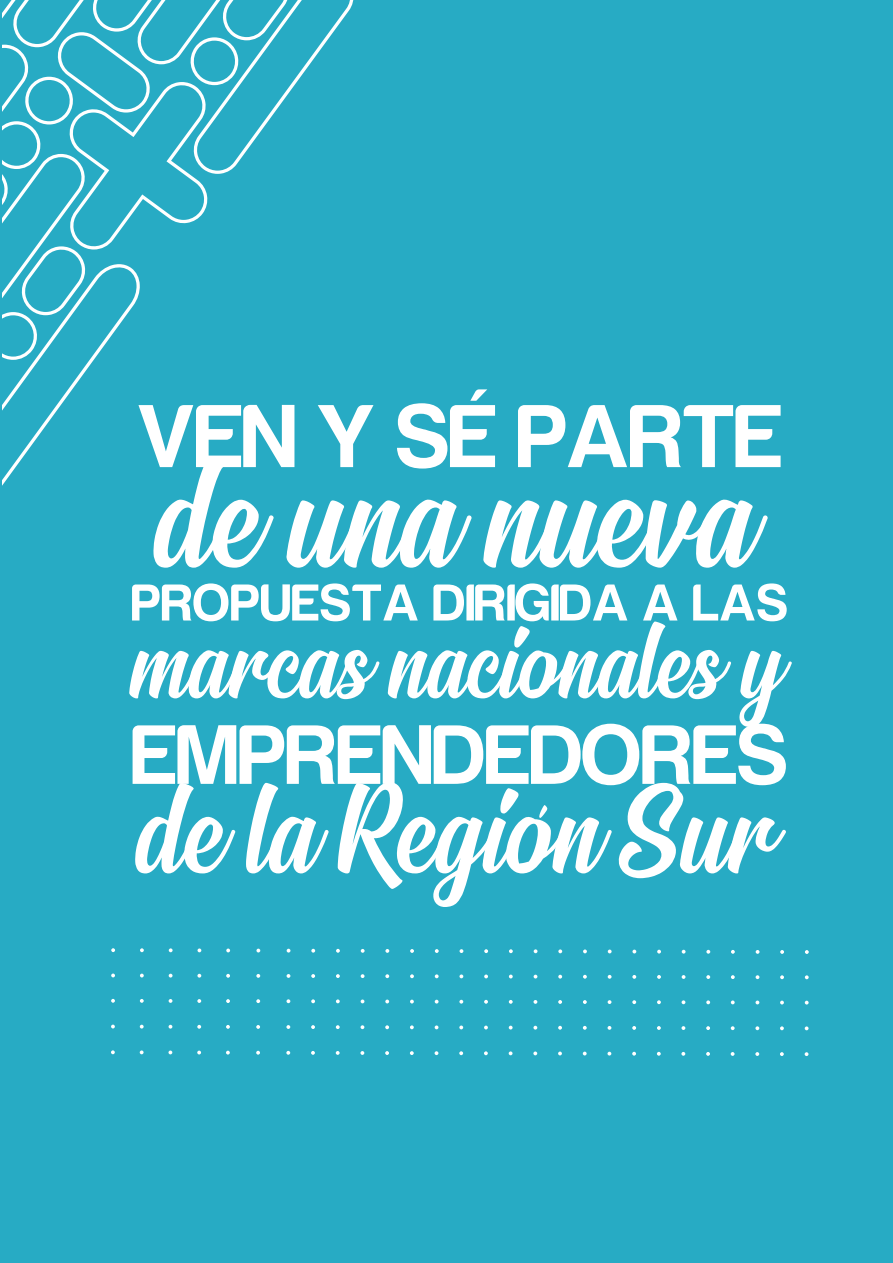
<style>
.page{position:relative;width:893px;height:1263px;background:#27abc4}
.page>*{position:absolute;margin:0;border:0;box-sizing:border-box;transform-origin:0 0}
.t1{font:168.45px "Signatra DEMO";color:#fff}
.t2{font:140.4px "Signatra DEMO";color:#fff}
.t3{font:119.1px "Signatra DEMO";color:#fff}
.t4{font:92.25px "Harabara";color:#fff}
.t5{font:87px "Harabara";letter-spacing:.005em;color:#fff}
.t6{font:53.55px "Harabara";letter-spacing:.02em;color:#fff}
</style>
<div class="page">
<svg style="left:3px;top:0;width:351px;height:485px"></svg>
<svg style="left:286px;top:1051px;width:4px;height:4px"></svg>
<svg style="left:286px;top:1025px;width:4px;height:4px"></svg>
<svg style="left:286px;top:999px;width:4px;height:4px"></svg>
<svg style="left:311px;top:1051px;width:4px;height:4px"></svg>
<svg style="left:311px;top:1025px;width:4px;height:4px"></svg>
<svg style="left:311px;top:999px;width:4px;height:4px"></svg>
<svg style="left:336px;top:1051px;width:4px;height:4px"></svg>
<svg style="left:336px;top:1025px;width:4px;height:4px"></svg>
<svg style="left:336px;top:999px;width:4px;height:4px"></svg>
<svg style="left:360px;top:1051px;width:4px;height:4px"></svg>
<svg style="left:361px;top:1025px;width:3px;height:4px"></svg>
<svg style="left:361px;top:999px;width:3px;height:4px"></svg>
<svg style="left:385px;top:1051px;width:4px;height:4px"></svg>
<svg style="left:385px;top:1025px;width:4px;height:4px"></svg>
<svg style="left:385px;top:999px;width:4px;height:4px"></svg>
<svg style="left:410px;top:1051px;width:4px;height:4px"></svg>
<svg style="left:410px;top:1025px;width:4px;height:4px"></svg>
<svg style="left:410px;top:1000px;width:4px;height:3px"></svg>
<svg style="left:435px;top:1051px;width:3px;height:4px"></svg>
<svg style="left:435px;top:1025px;width:3px;height:4px"></svg>
<svg style="left:435px;top:1000px;width:4px;height:3px"></svg>
<svg style="left:459px;top:1051px;width:4px;height:4px"></svg>
<svg style="left:459px;top:1025px;width:4px;height:4px"></svg>
<svg style="left:459px;top:1000px;width:4px;height:4px"></svg>
<svg style="left:484px;top:1051px;width:4px;height:4px"></svg>
<svg style="left:484px;top:1025px;width:4px;height:4px"></svg>
<svg style="left:484px;top:1000px;width:4px;height:4px"></svg>
<svg style="left:509px;top:1051px;width:3px;height:4px"></svg>
<svg style="left:509px;top:1026px;width:4px;height:3px"></svg>
<svg style="left:509px;top:1000px;width:4px;height:4px"></svg>
<svg style="left:533px;top:1051px;width:4px;height:4px"></svg>
<svg style="left:533px;top:1026px;width:4px;height:3px"></svg>
<svg style="left:533px;top:1000px;width:4px;height:4px"></svg>
<svg style="left:558px;top:1051px;width:4px;height:4px"></svg>
<svg style="left:558px;top:1026px;width:4px;height:4px"></svg>
<svg style="left:558px;top:1000px;width:4px;height:4px"></svg>
<svg style="left:583px;top:1052px;width:4px;height:3px"></svg>
<svg style="left:583px;top:1026px;width:4px;height:4px"></svg>
<svg style="left:583px;top:1000px;width:4px;height:4px"></svg>
<svg style="left:607px;top:1052px;width:4px;height:3px"></svg>
<svg style="left:608px;top:1026px;width:3px;height:4px"></svg>
<svg style="left:608px;top:1000px;width:3px;height:4px"></svg>
<svg style="left:632px;top:1052px;width:4px;height:3px"></svg>
<svg style="left:632px;top:1026px;width:4px;height:4px"></svg>
<svg style="left:632px;top:1000px;width:4px;height:4px"></svg>
<svg style="left:657px;top:1052px;width:4px;height:4px"></svg>
<svg style="left:657px;top:1026px;width:4px;height:4px"></svg>
<svg style="left:657px;top:1000px;width:4px;height:4px"></svg>
<svg style="left:681px;top:1052px;width:4px;height:4px"></svg>
<svg style="left:681px;top:1026px;width:4px;height:4px"></svg>
<svg style="left:682px;top:1000px;width:3px;height:4px"></svg>
<svg style="left:706px;top:1052px;width:4px;height:4px"></svg>
<svg style="left:706px;top:1026px;width:4px;height:4px"></svg>
<svg style="left:706px;top:1000px;width:4px;height:4px"></svg>
<svg style="left:731px;top:1052px;width:3px;height:4px"></svg>
<svg style="left:731px;top:1026px;width:4px;height:4px"></svg>
<svg style="left:731px;top:1000px;width:4px;height:4px"></svg>
<svg style="left:755px;top:1052px;width:4px;height:4px"></svg>
<svg style="left:755px;top:1026px;width:4px;height:4px"></svg>
<svg style="left:755px;top:1000px;width:4px;height:4px"></svg>
<svg style="left:780px;top:1052px;width:4px;height:4px"></svg>
<svg style="left:780px;top:1026px;width:4px;height:4px"></svg>
<svg style="left:780px;top:1001px;width:4px;height:3px"></svg>
<svg style="left:805px;top:1052px;width:3px;height:4px"></svg>
<svg style="left:805px;top:1026px;width:3px;height:4px"></svg>
<svg style="left:805px;top:1001px;width:4px;height:3px"></svg>
<svg style="left:287px;top:974px;width:3px;height:4px"></svg>
<svg style="left:311px;top:974px;width:4px;height:4px"></svg>
<svg style="left:336px;top:974px;width:4px;height:4px"></svg>
<svg style="left:361px;top:974px;width:3px;height:4px"></svg>
<svg style="left:385px;top:974px;width:4px;height:4px"></svg>
<svg style="left:410px;top:974px;width:4px;height:4px"></svg>
<svg style="left:435px;top:974px;width:4px;height:4px"></svg>
<svg style="left:459px;top:974px;width:4px;height:4px"></svg>
<svg style="left:484px;top:974px;width:4px;height:4px"></svg>
<svg style="left:509px;top:974px;width:4px;height:4px"></svg>
<svg style="left:558px;top:975px;width:4px;height:3px"></svg>
<svg style="left:583px;top:975px;width:4px;height:4px"></svg>
<svg style="left:608px;top:975px;width:3px;height:4px"></svg>
<svg style="left:632px;top:975px;width:4px;height:4px"></svg>
<svg style="left:657px;top:975px;width:4px;height:4px"></svg>
<svg style="left:682px;top:975px;width:3px;height:4px"></svg>
<svg style="left:706px;top:975px;width:4px;height:4px"></svg>
<svg style="left:731px;top:975px;width:4px;height:4px"></svg>
<svg style="left:756px;top:975px;width:3px;height:4px"></svg>
<svg style="left:780px;top:975px;width:4px;height:4px"></svg>
<svg style="left:805px;top:975px;width:4px;height:4px"></svg>
<svg style="left:256px;top:1051px;width:4px;height:3px"></svg>
<svg style="left:256px;top:1025px;width:4px;height:4px"></svg>
<svg style="left:256px;top:999px;width:4px;height:4px"></svg>
<svg style="left:256px;top:974px;width:4px;height:4px"></svg>
<svg style="left:256px;top:949px;width:4px;height:3px"></svg>
<svg style="left:226px;top:1051px;width:4px;height:3px"></svg>
<svg style="left:226px;top:1025px;width:4px;height:4px"></svg>
<svg style="left:226px;top:999px;width:4px;height:4px"></svg>
<svg style="left:226px;top:974px;width:4px;height:4px"></svg>
<svg style="left:226px;top:948px;width:4px;height:4px"></svg>
<svg style="left:197px;top:1050px;width:4px;height:4px"></svg>
<svg style="left:197px;top:1025px;width:4px;height:4px"></svg>
<svg style="left:197px;top:999px;width:4px;height:4px"></svg>
<svg style="left:197px;top:974px;width:4px;height:4px"></svg>
<svg style="left:197px;top:948px;width:4px;height:4px"></svg>
<svg style="left:168px;top:1050px;width:4px;height:4px"></svg>
<svg style="left:169px;top:1025px;width:3px;height:4px"></svg>
<svg style="left:169px;top:999px;width:3px;height:4px"></svg>
<svg style="left:169px;top:974px;width:4px;height:3px"></svg>
<svg style="left:169px;top:948px;width:4px;height:4px"></svg>
<svg style="left:140px;top:1050px;width:4px;height:4px"></svg>
<svg style="left:140px;top:1025px;width:4px;height:3px"></svg>
<svg style="left:140px;top:999px;width:4px;height:4px"></svg>
<svg style="left:140px;top:974px;width:4px;height:3px"></svg>
<svg style="left:140px;top:948px;width:4px;height:4px"></svg>
<svg style="left:111px;top:1050px;width:4px;height:4px"></svg>
<svg style="left:111px;top:1025px;width:4px;height:3px"></svg>
<svg style="left:111px;top:999px;width:4px;height:4px"></svg>
<svg style="left:111px;top:973px;width:4px;height:4px"></svg>
<svg style="left:111px;top:948px;width:4px;height:4px"></svg>
<svg style="left:311px;top:949px;width:4px;height:4px"></svg>
<svg style="left:336px;top:949px;width:4px;height:4px"></svg>
<svg style="left:361px;top:949px;width:4px;height:4px"></svg>
<svg style="left:385px;top:949px;width:4px;height:4px"></svg>
<svg style="left:410px;top:949px;width:4px;height:4px"></svg>
<svg style="left:435px;top:949px;width:4px;height:4px"></svg>
<svg style="left:460px;top:949px;width:3px;height:4px"></svg>
<svg style="left:484px;top:949px;width:4px;height:4px"></svg>
<svg style="left:509px;top:949px;width:4px;height:4px"></svg>
<svg style="left:534px;top:949px;width:3px;height:4px"></svg>
<svg style="left:558px;top:949px;width:4px;height:4px"></svg>
<svg style="left:583px;top:949px;width:4px;height:4px"></svg>
<svg style="left:608px;top:949px;width:4px;height:4px"></svg>
<svg style="left:632px;top:950px;width:4px;height:3px"></svg>
<svg style="left:657px;top:950px;width:4px;height:3px"></svg>
<svg style="left:682px;top:950px;width:4px;height:3px"></svg>
<svg style="left:706px;top:950px;width:4px;height:4px"></svg>
<svg style="left:731px;top:950px;width:4px;height:4px"></svg>
<svg style="left:756px;top:950px;width:3px;height:4px"></svg>
<svg style="left:780px;top:950px;width:4px;height:4px"></svg>
<svg style="left:805px;top:950px;width:4px;height:4px"></svg>
<svg style="left:539px;top:805px;width:8px;height:13px"></svg>
<h3 class="t4" style="left:138px;top:388px;width:646px">VEN Y SÉ PARTE</h3>
<h1 class="t1" style="left:153px;top:448px;width:601px">de una nueva</h1>
<p class="t6" style="left:132px;top:575px;width:658px">PROPUESTA DIRIGIDA A LAS</p>
<h3 class="t3" style="left:129px;top:614px;width:653px">marcas nacionales y</h3>
<h3 class="t5" style="left:133px;top:710px;width:657px">EMPRENDEDORES</h3>
<h2 class="t2" style="left:135px;top:774px;width:640px">de la Region Sur</h2>
</div>
